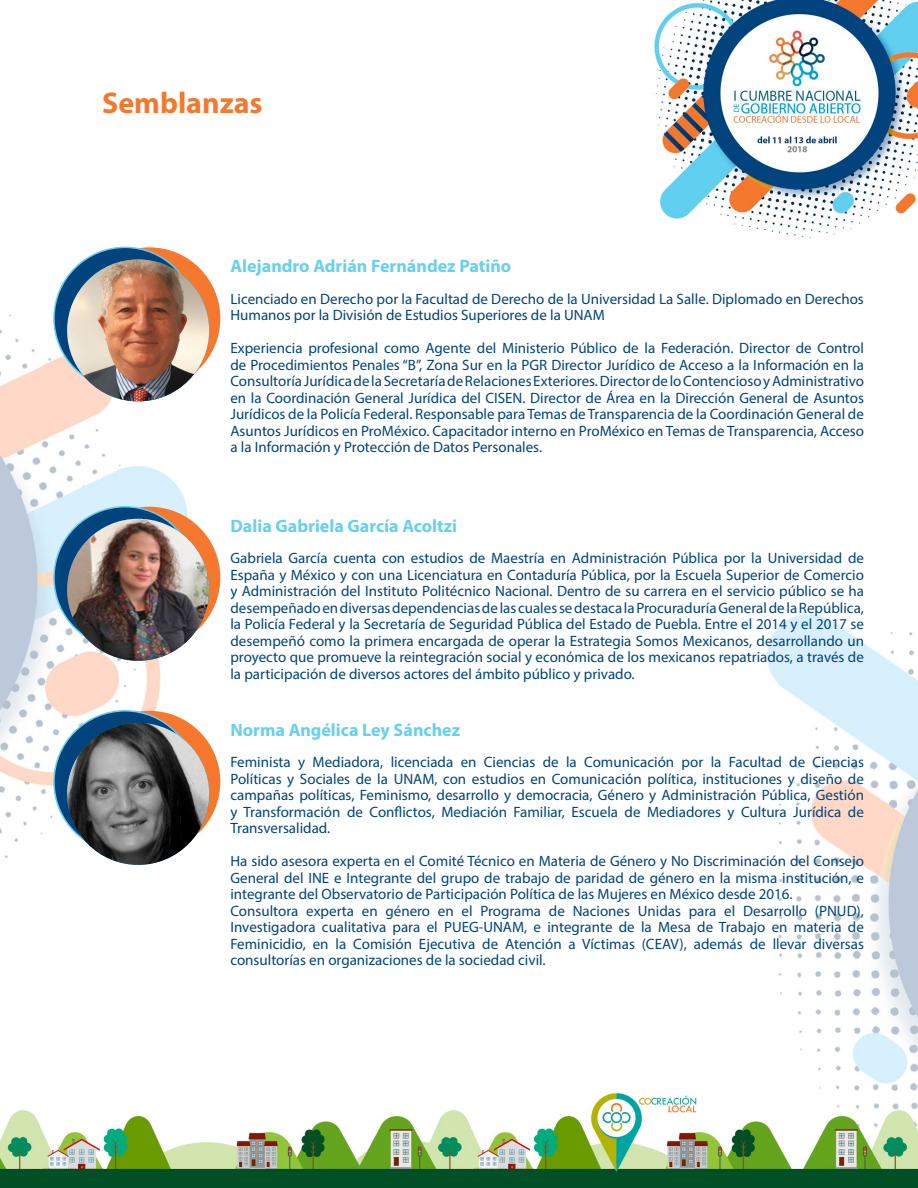
<style>
.page{position:relative;width:918px;height:1188px;background:#fff}
.page>*{position:absolute;margin:0;border:0;box-sizing:border-box;transform-origin:0 0}
.t1{font:700 30px "Myriad Pro";color:#f4782e}
.t2{font:700 18px "Myriad Pro";color:#67d0ef}
.t3{font:15px/16.5px "Myriad Pro";color:#00447a;text-align:justify}
</style>
<div class="page">
<img style="left:0;top:0;width:918px;height:1188px">
<div style="left:78px;top:247px;width:142px;height:142px;background:#f5782e;border-radius:50%"></div>
<div style="left:78px;top:711px;width:142px;height:142px;background:#f5782e;border-radius:50%"></div>
<div style="left:78px;top:507px;width:142px;height:142px;background:#f5782e;border-radius:50%"></div>
<div style="left:54px;top:247px;width:142px;height:142px;background:#00437d;border-radius:50%"></div>
<div style="left:54px;top:711px;width:142px;height:142px;background:#00437d;border-radius:50%"></div>
<div style="left:54px;top:507px;width:142px;height:142px;background:#00437d;border-radius:50%"></div>
<img style="left:67px;top:259px;width:142px;height:142px;border-radius:71px">
<img style="left:67px;top:723px;width:142px;height:142px;border-radius:71px">
<img style="left:67px;top:519px;width:142px;height:142px;border-radius:71px">
<h1 class="t1" style="left:102px;top:83px;width:162px">Semblanzas</h1>
<p class="t2" style="left:230px;top:254px;width:282px">Alejandro Adrián Fernández Patiño</p>
<p class="t3" style="left:230px;top:290px;width:635px">Licenciado en Derecho por la Facultad de Derecho de la Universidad La Salle. Diplomado en Derechos<br>Humanos por la División de Estudios Superiores de la UNAM</p>
<p class="t3" style="left:230px;top:340px;width:635px">Experiencia profesional como Agente del Ministerio Público de la Federación. Director de Control de Procedimientos Penales “B”, Zona Sur en la PGR Director Jurídico de Acceso a la Información en la Consultoría Jurídica de la Secretaría de Relaciones Exteriores. Director de lo Contencioso y Administrativo en la Coordinación General Jurídica del CISEN. Director de Área en la Dirección General de Asuntos Jurídicos de la Policía Federal. Responsable para Temas de Transparencia de la Coordinación General de Asuntos Jurídicos en ProMéxico. Capacitador interno en ProMéxico en Temas de Transparencia, Acceso a la Información y Protección de Datos Personales.</p>
<p class="t2" style="left:230px;top:514px;width:228px">Dalia Gabriela García Acoltzi</p>
<p class="t3" style="left:230px;top:550px;width:635px">Gabriela García cuenta con estudios de Maestría en Administración Pública por la Universidad de España y México y con una Licenciatura en Contaduría Pública, por la Escuela Superior de Comercio y Administración del Instituto Politécnico Nacional. Dentro de su carrera en el servicio público se ha desempeñado en diversas dependencias de las cuales se destaca la Procuraduría General de la República, la Policía Federal y la Secretaría de Seguridad Pública del Estado de Puebla. Entre el 2014 y el 2017 se desempeñó como la primera encargada de operar la Estrategia Somos Mexicanos, desarrollando un proyecto que promueve la reintegración social y económica de los mexicanos repatriados, a través de la participación de diversos actores del ámbito público y privado.</p>
<p class="t2" style="left:230px;top:718px;width:231px">Norma Angélica Ley Sánchez</p>
<p class="t3" style="left:230px;top:754px;width:635px">Feminista y Mediadora, licenciada en Ciencias de la Comunicación por la Facultad de Ciencias Políticas y Sociales de la UNAM, con estudios en Comunicación política, instituciones y diseño de campañas políticas, Feminismo, desarrollo y democracia, Género y Administración Pública, Gestión y Transformación de Conflictos, Mediación Familiar, Escuela de Mediadores y Cultura Jurídica de Transversalidad.</p>
<p class="t3" style="left:230px;top:853px;width:635px;text-align:left">Ha sido asesora experta en el Comité Técnico en Materia de Género y No Discriminación del Consejo General del INE e Integrante del grupo de trabajo de paridad de género en la misma institución, e integrante del Observatorio de Participación Política de las Mujeres en México desde 2016.<br>Consultora experta en género en el Programa de Naciones Unidas para el Desarrollo (PNUD), Investigadora cualitativa para el PUEG-UNAM, e integrante de la Mesa de Trabajo en materia de Feminicidio, en la Comisión Ejecutiva de Atención a Víctimas (CEAV), además de llevar diversas consultorías en organizaciones de la sociedad civil.</p>
</div>
